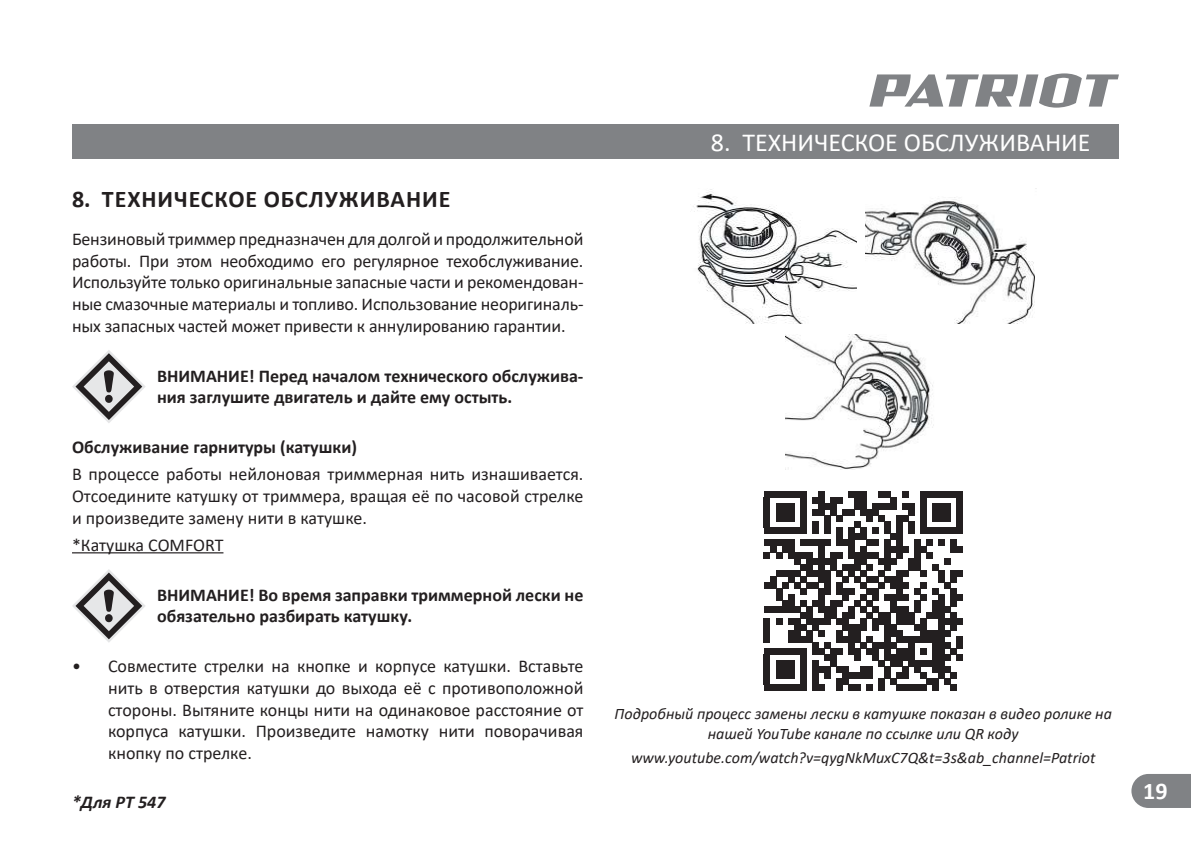
<style>
.page{position:relative;width:1191px;height:842px;background:#fff}
.page>*{position:absolute;margin:0;border:0;box-sizing:border-box;transform-origin:0 0}
.t1{font:26px "Calibri";color:#fff}
.t2{font:700 24px "Calibri";letter-spacing:.04em;color:#231f20}
.t3{font:700 24px "Calibri";color:#fff}
.t4{font:18px/21.6px "Calibri";color:#231f20;text-align:justify}
.t5{font:700 18px/21.6px "Calibri";color:#231f20}
.t6{font:italic 700 18px "Calibri";color:#231f20}
.t7{font:italic 16px/19.2px "Calibri";color:#231f20;text-align:center}
</style>
<div class="page">
<svg style="left:869px;top:73px;width:250px;height:35px"></svg>
<div style="left:72px;top:124px;width:1047px;height:34px;background:#808285"></div>
<svg style="left:1131px;top:774px;width:60px;height:34px;background:#888a8d"></svg>
<hr style="left:72px;top:552px;width:151px;height:1px;background:#231f20">
<svg style="left:72px;top:350px;width:74px;height:73px"></svg>
<svg style="left:72px;top:569px;width:73px;height:73px"></svg>
<svg style="left:764px;top:492px;width:198px;height:198px"></svg>
<img style="left:693px;top:189px;width:164px;height:135px">
<img style="left:865px;top:197px;width:170px;height:127px">
<img style="left:785px;top:335px;width:149px;height:134px">
<h2 class="t2" style="left:72px;top:182px;width:380px">8. ТЕХНИЧЕСКОЕ ОБСЛУЖИВАНИЕ</h2>
<p class="t4" style="left:72px;top:228px;width:513px">Бензиновый триммер предназначен для долгой и продолжительной работы. При этом необходимо его регулярное техобслуживание.<br>Используйте только оригинальные запасные части и рекомендован&shy;ные смазочные материалы и топливо. Использование неоригиналь&shy;ных запасных частей может привести к аннулированию гарантии.</p>
<p class="t5" style="left:157px;top:364px;width:428px">ВНИМАНИЕ! Перед началом технического обслужива&shy;ния заглушите двигатель и дайте ему остыть.</p>
<p class="t5" style="left:72px;top:436px;width:287px">Обслуживание гарнитуры (катушки)</p>
<p class="t4" style="left:72px;top:463px;width:513px">В процессе работы нейлоновая триммерная нить изнашивается.<br>Отсоедините катушку от триммера, вращая её по часовой стрелке и произведите замену нити в катушке.</p>
<p class="t4" style="left:72px;top:534px;width:153px">*Катушка COMFORT</p>
<p class="t5" style="left:157px;top:584px;width:428px">ВНИМАНИЕ! Во время заправки триммерной лески не обязательно разбирать катушку.</p>
<p class="t4" style="left:108px;top:655px;width:477px;text-indent:-36px">• Совместите стрелки на кнопке и корпусе катушки. Вставьте нить в отверстия катушки до выхода её с противоположной стороны. Вытяните концы нити на одинаковое расстояние от корпуса катушки. Произведите намотку нити поворачивая кнопку по стрелке.</p>
<p class="t6" style="left:72px;top:789px;width:95px">*Для РТ 547</p>
<h1 class="t1" style="left:711px;top:124px;width:381px">8. ТЕХНИЧЕСКОЕ ОБСЛУЖИВАНИЕ</h1>
<p class="t7" style="left:614px;top:704px;width:499px">Подробный процесс замены лески в катушке показан в видео ролике на нашей YouTube канале по ссылке или QR коду</p>
<p class="t7" style="left:631px;top:748px;width:466px">www.youtube.com/watch?v=qygNkMuxC7Q&amp;t=3s&amp;ab_channel=Patriot</p>
<h2 class="t3" style="left:1143px;top:776px;width:26px">19</h2>
</div>
